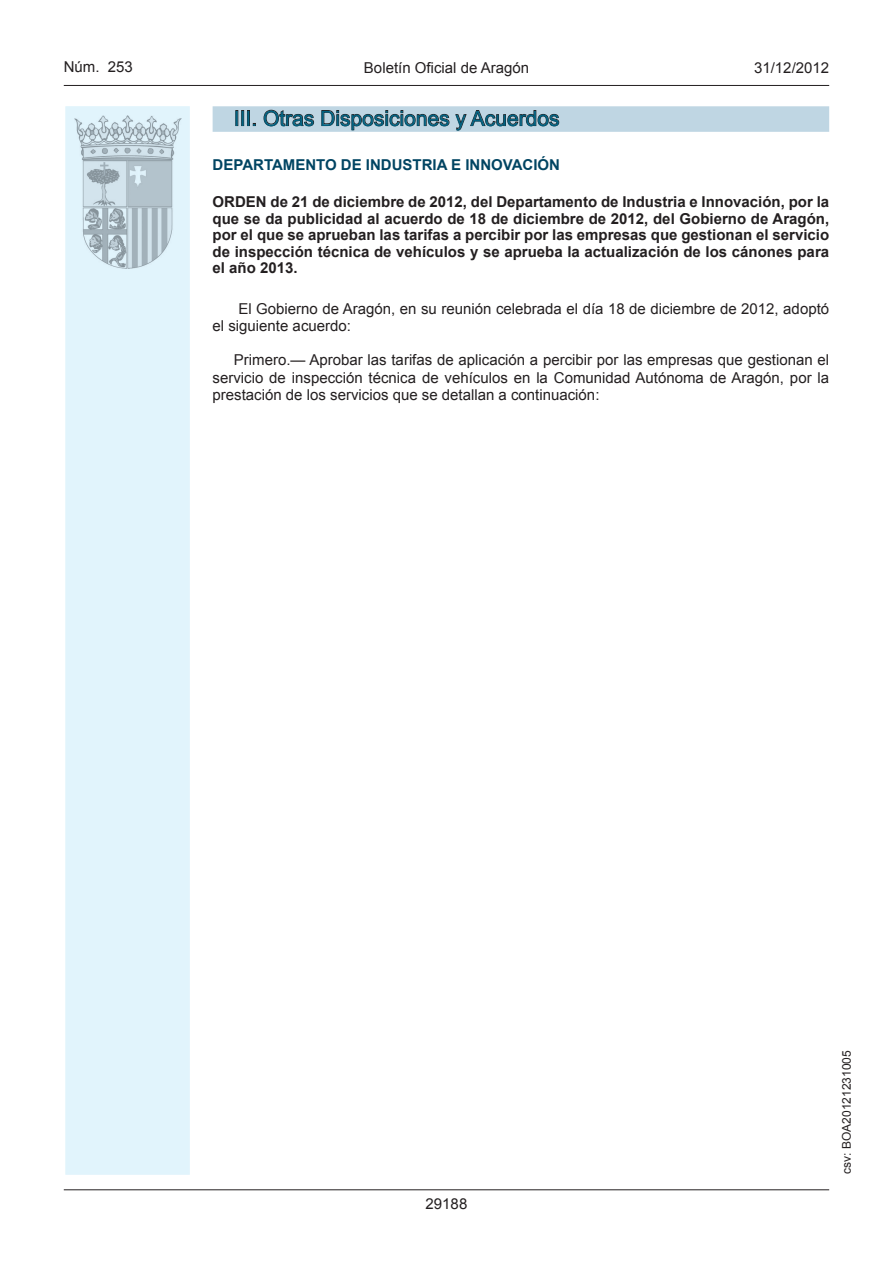
<style>
.page{position:relative;width:893px;height:1263px;background:#fff}
.page>*{position:absolute;margin:0;border:0;box-sizing:border-box;transform-origin:0 0}
.t1{font:21px "Arial";color:#006180}
.t2{font:15px/17.2px "Arial";color:#231f20}
.t3{font:700 15px/16.5px "Arial";color:#231f20;text-align:justify}
.t4{font:700 15px "Arial";color:#004462}
.t5{font:12px "Arial";color:#231f20}
</style>
<div class="page">
<hr style="left:64px;top:1189px;width:765px;height:1px;background:#231f20">
<div style="left:65px;top:105px;width:126px;height:1070px;background:#e1f4fc"></div>
<div style="left:64px;top:105px;width:127px;height:1071px;border:2px solid #fff"></div>
<img style="left:75px;top:115px;width:106px;height:153px">
<hr style="left:64px;top:85px;width:765px;height:1px;background:#231f20">
<div style="left:213px;top:106px;width:616px;height:26px;background:#bfd6e3"></div>
<svg style="left:236px;top:111px;width:19px;height:15px"></svg>
<svg style="left:263px;top:109px;width:51px;height:18px"></svg>
<svg style="left:321px;top:110px;width:238px;height:21px"></svg>
<p class="t2" style="left:64px;top:59px;width:71px">Núm. 253</p>
<p class="t2" style="left:364px;top:59px;width:167px">Boletín Oficial de Aragón</p>
<p class="t2" style="left:754px;top:59px;width:77px">31/12/2012</p>
<h1 class="t1" style="left:234px;top:104px;width:327px">III. Otras Disposiciones y Acuerdos</h1>
<p class="t4" style="left:213px;top:154px;width:349px">DEPARTAMENTO DE INDUSTRIA E INNOVACIÓN</p>
<p class="t3" style="left:213px;top:194px;width:618px">ORDEN de 21 de diciembre de 2012, del Departamento de Industria e Innovación, por la que se da publicidad al acuerdo de 18 de diciembre de 2012, del Gobierno de Aragón, por el que se aprueban las tarifas a percibir por las empresas que gestionan el servicio de inspección técnica de vehículos y se aprueba la actualización de los cánones para el año 2013.</p>
<p class="t2" style="left:213px;top:300px;width:618px;text-indent:26px">El Gobierno de Aragón, en su reunión celebrada el día 18 de diciembre de 2012, adoptó el siguiente acuerdo:</p>
<p class="t2" style="left:213px;top:352px;width:618px;text-align:justify;text-indent:21px">Primero.— Aprobar las tarifas de aplicación a percibir por las empresas que gestionan el servicio de inspección técnica de vehículos en la Comunidad Autónoma de Aragón, por la prestación de los servicios que se detallan a continuación:</p>
<p class="t2" style="left:426px;top:1195px;width:43px">29188</p>
<p class="t5" style="left:839px;top:1174px;width:125px;rotate:-90deg">csv: BOA20121231005</p>
</div>
